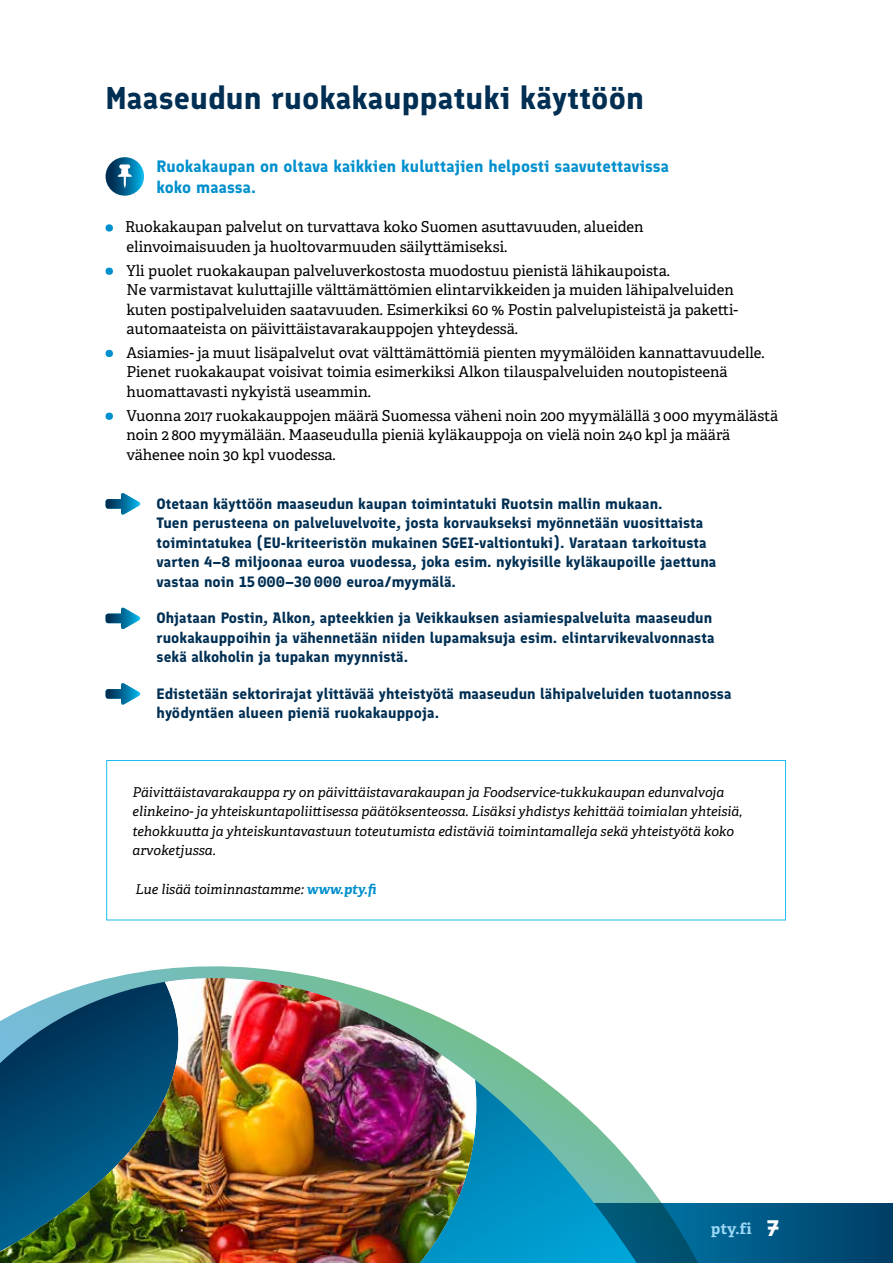
<style>
.page{position:relative;width:893px;height:1263px;background:#fff}
.page>*{position:absolute;margin:0;border:0;box-sizing:border-box;transform-origin:0 0}
.t1{font:700 31.5px "Finlandica";color:#002f53}
.t2{font:700 16.5px/21px "Finlandica";color:#0090cd}
.t3{font:15px/19.5px "Adelle PE";color:#000}
.t4{font:700 15px/19.5px "Finlandica";color:#002f53}
.t5{font:700 15px "Adelle PE";color:#9dd8f7}
.t6{font:italic 13.5px/19.5px "Adelle PE";color:#000}
.s1{font-weight:700;color:#0090cd}
.s2{font-family:"Finlandica";font-size:22.5px;color:#fff}
</style>
<div class="page">
<svg style="left:106px;top:801px;width:787px;height:462px"></svg>
<div style="left:106px;top:760px;width:680px;height:160px;border:1px solid #1ebcef"></div>
<svg style="left:106px;top:157px;width:38px;height:39px"></svg>
<svg style="left:118px;top:164px;width:14px;height:24px"></svg>
<div style="left:106px;top:224px;width:7px;height:8px;background:#0090cd;border-radius:50%"></div>
<div style="left:106px;top:268px;width:7px;height:7px;background:#0090cd;border-radius:50%"></div>
<div style="left:106px;top:350px;width:7px;height:7px;background:#0090cd;border-radius:50%"></div>
<div style="left:106px;top:413px;width:7px;height:7px;background:#0090cd;border-radius:50%"></div>
<svg style="left:106px;top:493px;width:35px;height:22px"></svg>
<svg style="left:106px;top:607px;width:35px;height:23px"></svg>
<svg style="left:106px;top:683px;width:35px;height:22px"></svg>
<svg style="left:482px;top:978px;width:155px;height:285px"></svg>
<img style="left:0;top:978px;width:482px;height:285px">
<h1 class="t1" style="left:106px;top:78px;width:540px">Maaseudun ruokakauppatuki käyttöön</h1>
<p class="t2" style="left:157px;top:155px;width:514px">Ruokakaupan on oltava kaikkien kuluttajien helposti saavutettavissa koko maassa.</p>
<p class="t3" style="left:125px;top:217px;width:520px">Ruokakaupan palvelut on turvattava koko Suomen asuttavuuden, alueiden elinvoimaisuuden ja huoltovarmuuden säilyttämiseksi.</p>
<p class="t3" style="left:127px;top:260px;width:613px">Yli puolet ruokakaupan palveluverkostosta muodostuu pienistä lähikaupoista.<br>Ne varmistavat kuluttajille välttämättömien elintarvikkeiden ja muiden lähipalveluiden kuten postipalveluiden saatavuuden. Esimerkiksi 60 % Postin palvelupisteistä ja paketti&shy;automaateista on päivittäistavarakauppojen yhteydessä.</p>
<p class="t3" style="left:127px;top:342px;width:640px">Asiamies- ja muut lisäpalvelut ovat välttämättömiä pienten myymälöiden kannattavuudelle.<br>Pienet ruokakaupat voisivat toimia esimerkiksi Alkon tilauspalveluiden noutopisteenä huomattavasti nykyistä useammin.</p>
<p class="t3" style="left:127px;top:405px;width:653px">Vuonna 2017 ruokakauppojen määrä Suomessa väheni noin 200 myymälällä 3 000 myymälästä noin 2 800 myymälään. Maaseudulla pieniä kyläkauppoja on vielä noin 240 kpl ja määrä vähenee noin 30 kpl vuodessa.</p>
<p class="t4" style="left:157px;top:493px;width:561px">Otetaan käyttöön maaseudun kaupan toimintatuki Ruotsin mallin mukaan.<br>Tuen perusteena on palveluvelvoite, josta korvaukseksi myönnetään vuosittaista toimintatukea (EU-kriteeristön mukainen SGEI-valtiontuki). Varataan tarkoitusta varten 4–8 miljoonaa euroa vuodessa, joka esim. nykyisille kyläkaupoille jaettuna vastaa noin 15 000–30 000 euroa/myymälä.</p>
<p class="t4" style="left:157px;top:608px;width:560px">Ohjataan Postin, Alkon, apteekkien ja Veikkauksen asiamiespalveluita maaseudun ruokakauppoihin ja vähennetään niiden lupamaksuja esim. elintarvikevalvonnasta sekä alkoholin ja tupakan myynnistä.</p>
<p class="t4" style="left:157px;top:683px;width:577px">Edistetään sektorirajat ylittävää yhteistyötä maaseudun lähipalveluiden tuotannossa hyödyntäen alueen pieniä ruokakauppoja.</p>
<p class="t6" style="left:133px;top:781px;width:611px">Päivittäistavarakauppa ry on päivittäistavarakaupan ja Foodservice-tukkukaupan edunvalvoja elinkeino- ja yhteiskuntapoliittisessa päätöksenteossa. Lisäksi yhdistys kehittää toimialan yhteisiä, tehokkuutta ja yhteiskuntavastuun toteutumista edistäviä toimintamalleja sekä yhteistyötä koko arvoketjussa.</p>
<p class="t6" style="left:136px;top:879px;width:243px">Lue lisää toiminnastamme: <span class="s1">www.pty.fi</span></p>
<p class="t5" style="left:711px;top:1218px;width:70px">pty.fi <span class="s2">7</span></p>
</div>
